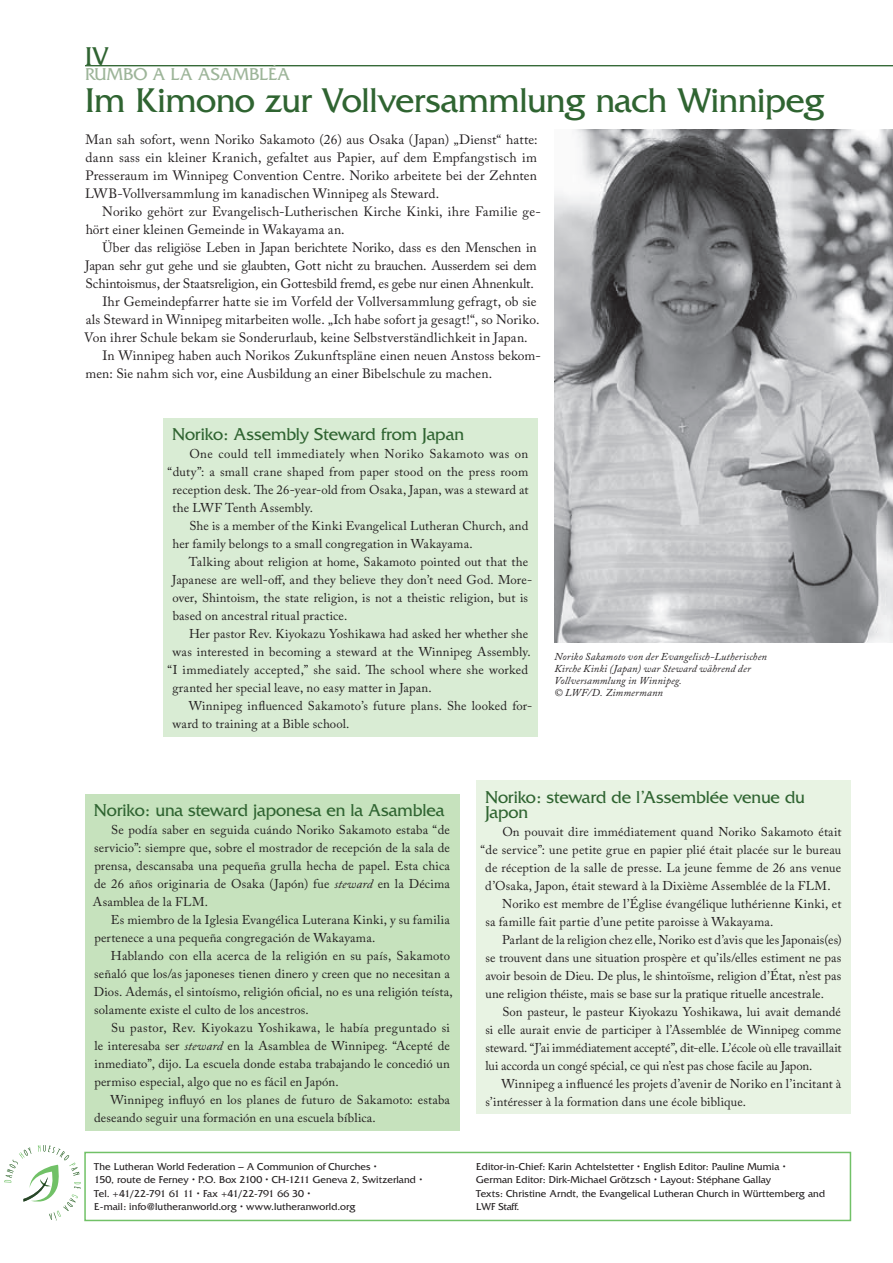
<style>
.page{position:relative;width:893px;height:1263px;background:#fff}
.page>*{position:absolute;margin:0;border:0;box-sizing:border-box;transform-origin:0 0}
.t1{font:36px "Friz Quadrata";letter-spacing:-.01em;color:#2f6431}
.t2{font:27px "Friz Quadrata";color:#2f6431}
.t3{font:18px/15px "Friz Quadrata";letter-spacing:-.005em;color:#2f6431}
.t4{font:18px "Friz Quadrata";letter-spacing:-.01em;color:#9db599}
.t5{font:13.5px/18px "Adobe Caslon Pro";letter-spacing:.005em;color:#231f20;text-align:justify}
.t6{font:13.5px "Adobe Caslon Pro";letter-spacing:-.015em;color:#231f20}
.t7{font:12.75px/18px "Adobe Caslon Pro";letter-spacing:.01em;color:#231f20}
.t8{font:12.75px "Adobe Caslon Pro";letter-spacing:-.01em;color:#231f20}
.t9{font:12.75px "Adobe Caslon Pro";letter-spacing:.035em;color:#231f20}
.t10{font:10.5px/13.5px "Friz Quadrata";letter-spacing:.01em;color:#231f20}
.t11{font:italic 10.5px/12px "Adobe Caslon Pro";letter-spacing:.015em;color:#231f20}
.s1{font-style:italic}
</style>
<div class="page">
<svg style="left:4px;top:1145px;width:77px;height:75px"></svg>
<hr style="left:85px;top:65px;width:808px;height:1px;background:#2f6431">
<div style="left:476px;top:781px;width:374px;height:333px;background:#e8f3e3"></div>
<div style="left:84px;top:1152px;width:767px;height:69px;border:2px solid #71c167"></div>
<div style="left:85px;top:794px;width:374px;height:336px;background:#c6e2bd"></div>
<img style="left:554px;top:129px;width:339px;height:513px">
<div style="left:163px;top:418px;width:374px;height:319px;background:#d9ecd4"></div>
<h2 class="t2" style="left:85px;top:41px;width:25px">IV</h2>
<h3 class="t4" style="left:85px;top:64px;width:140px">Rumbo a la Asam</h3>
<h3 class="t4" style="left:249px;top:64px;width:38px">bléa</h3>
<h1 class="t1" style="left:85px;top:80px;width:741px">Im Kimono zur Vollversammlung nach Winnipeg</h1>
<p class="t5" style="left:85px;top:130px;width:454px">Man sah sofort, wenn Noriko Sakamoto (26) aus Osaka (Japan) „Dienst“ hatte: dann sass ein kleiner Kranich, gefaltet aus Papier, auf dem Empfangstisch im Presseraum im Winnipeg Convention Centre. Noriko arbeitete bei der Zehnten LWB-Vollversammlung im kanadischen Winnipeg als Steward.</p>
<p class="t5" style="left:86px;top:202px;width:457px;text-indent:17px">Noriko gehört zur Evangelisch-Lutherischen Kirche Kinki, ihre Familie ge&shy;hört einer kleinen Gemeinde in Wakayama an.</p>
<p class="t5" style="left:102px;top:238px;width:436px">Über das religiöse Leben in Japan berichtete Noriko, dass es den Menschen in</p>
<p class="t6" style="left:85px;top:257px;width:453px">Japan sehr gut gehe und sie glaubten, Gott nicht zu brauchen. Ausserdem sei dem</p>
<p class="t6" style="left:86px;top:275px;width:450px">Schintoismus, der Staatsreligion, ein Gottesbild fremd, es gebe nur einen Ahnenkult.</p>
<p class="t5" style="left:102px;top:292px;width:436px">Ihr Gemeindepfarrer hatte sie im Vorfeld der Vollversammlung gefragt, ob sie</p>
<p class="t5" style="left:86px;top:310px;width:455px">als Steward in Winnipeg mitarbeiten wolle. „Ich habe sofort ja gesagt!“, so Noriko.</p>
<p class="t5" style="left:84px;top:328px;width:445px">Von ihrer Schule bekam sie Sonderurlaub, keine Selbstverständlichkeit in Japan.</p>
<p class="t5" style="left:102px;top:346px;width:440px">In Winnipeg haben auch Norikos Zukunftspläne einen neuen Anstoss bekom-</p>
<p class="t5" style="left:86px;top:364px;width:408px">men: Sie nahm sich vor, eine Ausbildung an einer Bibelschule zu machen.</p>
<h3 class="t3" style="left:172px;top:427px;width:293px">Noriko: Assembly Steward from Japan</h3>
<p class="t9" style="left:189px;top:446px;width:340px">One could tell immediately when Noriko Sakamoto was on</p>
<p class="t7" style="left:167px;top:463px;width:362px">“duty”: a small crane shaped from paper stood on the press room</p>
<p class="t7" style="left:172px;top:481px;width:358px">reception desk. The 26-year-old from Osaka, Japan, was a steward at</p>
<p class="t7" style="left:172px;top:499px;width:142px">the LWF Tenth Assembly.</p>
<p class="t7" style="left:189px;top:517px;width:340px">She is a member of the Kinki Evangelical Lutheran Church, and</p>
<p class="t7" style="left:172px;top:535px;width:302px">her family belongs to a small congregation in Wakayama.</p>
<p class="t7" style="left:189px;top:553px;width:341px">Talking about religion at home, Sakamoto pointed out that the</p>
<p class="t7" style="left:172px;top:571px;width:362px">Japanese are well-off, and they believe they don’t need God. More-</p>
<p class="t7" style="left:172px;top:589px;width:357px">over, Shintoism, the state religion, is not a theistic religion, but is</p>
<p class="t7" style="left:173px;top:607px;width:176px">based on ancestral ritual practice.</p>
<p class="t7" style="left:189px;top:625px;width:341px">Her pastor Rev. Kiyokazu Yoshikawa had asked her whether she</p>
<p class="t7" style="left:173px;top:643px;width:360px">was interested in becoming a steward at the Winnipeg Assembly.</p>
<p class="t7" style="left:167px;top:661px;width:362px">“I immediately accepted,” she said. The school where she worked</p>
<p class="t7" style="left:172px;top:679px;width:261px">granted her special leave, no easy matter in Japan.</p>
<p class="t7" style="left:189px;top:697px;width:345px">Winnipeg influenced Sakamoto’s future plans. She looked for-</p>
<p class="t7" style="left:173px;top:715px;width:178px">ward to training at a Bible school.</p>
<p class="t11" style="left:554px;top:650px;width:214px">Noriko Sakamoto von der Evangelisch-Lutherischen Kirche Kinki (Japan) war Steward während der Vollversammlung in Winnipeg.<br>© LWF/D. Zimmermann</p>
<h3 class="t3" style="left:94px;top:802px;width:352px">Noriko: una steward japonesa en la Asamblea</h3>
<p class="t7" style="left:93px;top:820px;width:359px;text-align:justify;text-indent:18px">Se podía saber en seguida cuándo Noriko Sakamoto estaba “de servicio”: siempre que, sobre el mostrador de recepción de la sala de prensa, descansaba una pequeña grulla hecha de papel. Esta chica de 26 años originaria de Osaka (Japón) fue <span class="s1">steward</span> en la Décima Asamblea de la FLM.</p>
<p class="t7" style="left:94px;top:910px;width:357px;text-indent:16px">Es miembro de la Iglesia Evangélica Luterana Kinki, y su familia pertenece a una pequeña congregación de Wakayama.</p>
<p class="t7" style="left:94px;top:946px;width:360px;text-indent:17px">Hablando con ella acerca de la religión en su país, Sakamoto señaló que los/as japoneses tienen dinero y creen que no necesitan a Dios. Además, el sintoísmo, religión oficial, no es una religión teísta, solamente existe el culto de los ancestros.</p>
<p class="t7" style="left:94px;top:1018px;width:357px;text-align:justify;text-indent:17px">Su pastor, Rev. Kiyokazu Yoshikawa, le había preguntado si le interesaba ser <span class="s1">steward</span> en la Asamblea de Winnipeg. “Acepté de inmediato”, dijo. La escuela donde estaba trabajando le concedió un permiso especial, algo que no es fácil en Japón.</p>
<p class="t7" style="left:94px;top:1090px;width:357px;text-indent:16px">Winnipeg influyó en los planes de futuro de Sakamoto: estaba deseando seguir una formación en una escuela bíblica.</p>
<h3 class="t3" style="left:485px;top:789px;width:321px">Noriko: steward de l’Assemblée venue du<br>Japon</h3>
<p class="t7" style="left:502px;top:822px;width:341px">On pouvait dire immédiatement quand Noriko Sakamoto était</p>
<p class="t7" style="left:480px;top:840px;width:362px">“de service”: une petite grue en papier plié était placée sur le bureau</p>
<p class="t7" style="left:485px;top:858px;width:357px">de réception de la salle de presse. La jeune femme de 26 ans venue</p>
<p class="t7" style="left:485px;top:876px;width:347px">d’Osaka, Japon, était steward à la Dixième Assemblée de la FLM.</p>
<p class="t7" style="left:502px;top:894px;width:341px">Noriko est membre de l’Église évangélique luthérienne Kinki, et</p>
<p class="t7" style="left:485px;top:912px;width:289px">sa famille fait partie d’une petite paroisse à Wakayama.</p>
<p class="t7" style="left:502px;top:930px;width:341px">Parlant de la religion chez elle, Noriko est d’avis que les Japonais(es)</p>
<p class="t7" style="left:485px;top:948px;width:357px">se trouvent dans une situation prospère et qu’ils/elles estiment ne pas</p>
<p class="t7" style="left:485px;top:966px;width:357px">avoir besoin de Dieu. De plus, le shintoïsme, religion d’État, n’est pas</p>
<p class="t7" style="left:486px;top:984px;width:340px">une religion théiste, mais se base sur la pratique rituelle ancestrale.</p>
<p class="t7" style="left:502px;top:1002px;width:340px">Son pasteur, le pasteur Kiyokazu Yoshikawa, lui avait demandé</p>
<p class="t7" style="left:485px;top:1020px;width:357px">si elle aurait envie de participer à l’Assemblée de Winnipeg comme</p>
<p class="t7" style="left:485px;top:1038px;width:357px">steward. “J’ai immédiatement accepté”, dit-elle. L’école où elle travaillait</p>
<p class="t8" style="left:486px;top:1058px;width:328px">lui accorda un congé spécial, ce qui n’est pas chose facile au Japon.</p>
<p class="t7" style="left:502px;top:1074px;width:341px">Winnipeg a influencé les projets d’avenir de Noriko en l’incitant à</p>
<p class="t7" style="left:485px;top:1092px;width:262px">s’intéresser à la formation dans une école biblique.</p>
<p class="t10" style="left:94px;top:1159px;width:330px">The Lutheran World Federation – A Communion of Churches •<br>150, route de Ferney • P.O. Box 2100 • CH-1211 Geneva 2, Switzerland • Tel. +41/22-791 61 11 • Fax +41/22-791 66 30 •<br>E-mail: info@lutheranworld.org • www.lutheranworld.org</p>
<p class="t10" style="left:476px;top:1159px;width:350px">Editor-in-Chief: Karin Achtelstetter • English Editor: Pauline Mumia • German Editor: Dirk-Michael Grötzsch • Layout: Stéphane Gallay<br>Texts: Christine Arndt, the Evangelical Lutheran Church in Württemberg and LWF Staff.</p>
</div>
